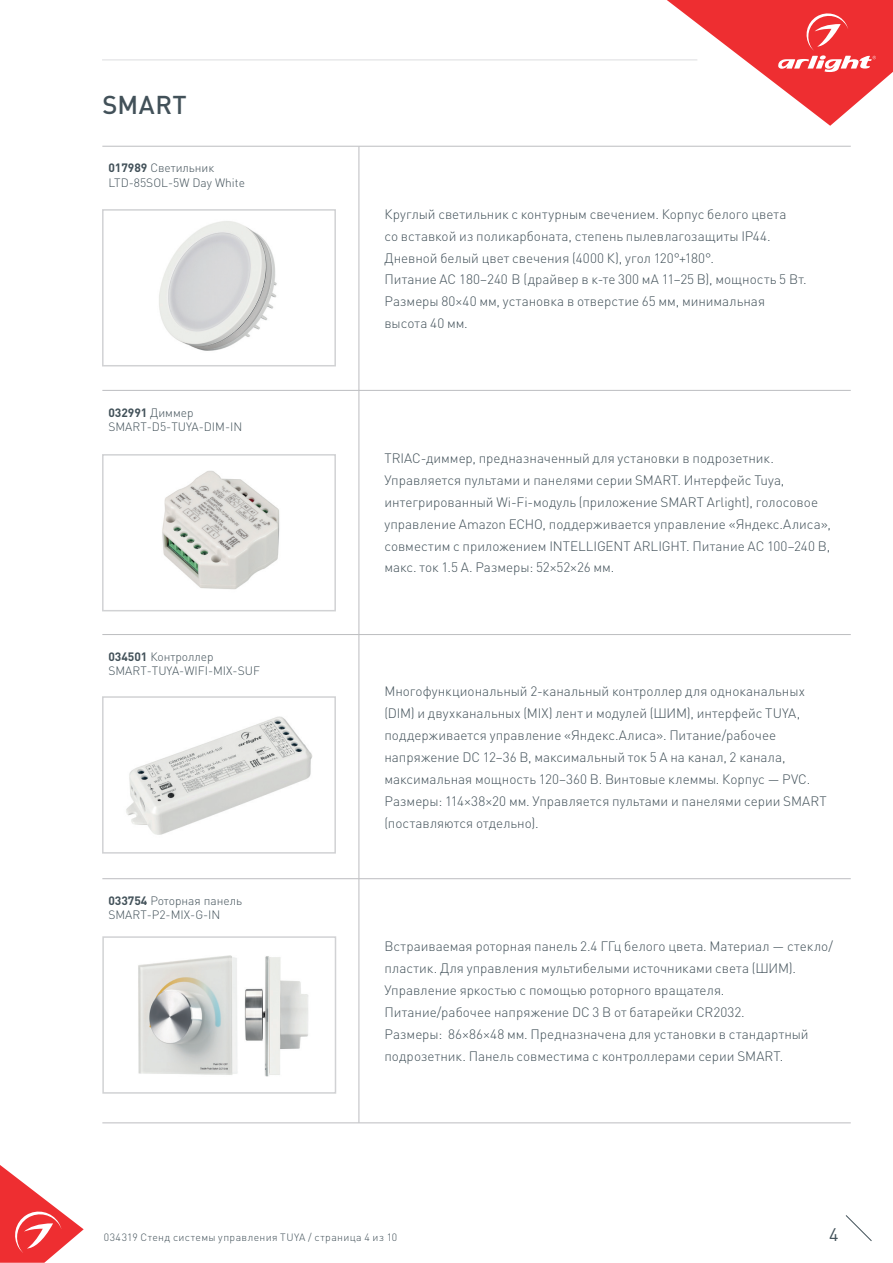
<style>
.page{position:relative;width:893px;height:1263px;background:#fff}
.page>*{position:absolute;margin:0;border:0;box-sizing:border-box;transform-origin:0 0}
.t1{font:500 25.5px "DIN Pro";letter-spacing:.02em;color:#425159}
.t2{font:18px "DIN Pro";color:#425159}
.t3{font:300 13.5px/21.9px "DIN Pro";color:#425159}
.t4{font:300 12px/14.4px "DIN Pro";color:#425159}
.t5{font:300 10.5px "DIN Pro";letter-spacing:.04em;color:#425159}
.s1{font-weight:700}
</style>
<div class="page">
<svg style="left:0;top:1165px;width:84px;height:98px"></svg>
<svg style="left:845px;top:1215px;width:27px;height:26px"></svg>
<svg style="left:667px;top:0;width:226px;height:126px"></svg>
<hr style="left:102px;top:60px;width:595px;height:1px;background:#dcdddf">
<hr style="left:102px;top:146px;width:257px;height:1px;background:#bcbdc0">
<hr style="left:359px;top:146px;width:492px;height:1px;background:#bcbdc0">
<hr style="left:359px;top:146px;width:1px;height:244px;background:#bcbdc0">
<hr style="left:102px;top:390px;width:257px;height:1px;background:#bcbdc0">
<hr style="left:359px;top:390px;width:492px;height:1px;background:#bcbdc0">
<hr style="left:359px;top:391px;width:1px;height:243px;background:#bcbdc0">
<hr style="left:102px;top:634px;width:257px;height:1px;background:#bcbdc0">
<hr style="left:359px;top:634px;width:492px;height:1px;background:#bcbdc0">
<hr style="left:359px;top:635px;width:1px;height:243px;background:#bcbdc0">
<hr style="left:102px;top:878px;width:257px;height:1px;background:#bcbdc0">
<hr style="left:359px;top:878px;width:492px;height:1px;background:#bcbdc0">
<hr style="left:359px;top:879px;width:1px;height:244px;background:#bcbdc0">
<hr style="left:102px;top:1122px;width:257px;height:1px;background:#bcbdc0">
<hr style="left:359px;top:1122px;width:492px;height:1px;background:#bcbdc0">
<img style="left:159px;top:221px;width:118px;height:130px">
<div style="left:102px;top:209px;width:234px;height:157px;border:2px solid #d1d2d4"></div>
<img style="left:162px;top:470px;width:118px;height:120px">
<div style="left:102px;top:454px;width:234px;height:157px;border:2px solid #d1d2d4"></div>
<img style="left:126px;top:716px;width:187px;height:119px">
<div style="left:102px;top:696px;width:234px;height:158px;border:2px solid #d1d2d4"></div>
<img style="left:138px;top:955px;width:170px;height:122px">
<div style="left:102px;top:936px;width:234px;height:158px;border:2px solid #d1d2d4"></div>
<h1 class="t1" style="left:102px;top:87px;width:86px">SMART</h1>
<p class="t4" style="left:108px;top:160px;width:138px"><span class="s1">017989</span> Светильник<br>LTD-85SOL-5W Day White</p>
<p class="t4" style="left:108px;top:404px;width:135px"><span class="s1">032991</span> Диммер<br>SMART-D5-TUYA-DIM-IN</p>
<p class="t4" style="left:108px;top:649px;width:153px"><span class="s1">034501</span> Контроллер<br>SMART-TUYA-WIFI-MIX-SUF</p>
<p class="t4" style="left:108px;top:893px;width:135px"><span class="s1">033754</span> Роторная панель<br>SMART-P2-MIX-G-IN</p>
<p class="t3" style="left:384px;top:202px;width:424px">Круглый светильник с контурным свечением. Корпус белого цвета<br>со вставкой из поликарбоната, степень пылевлагозащиты IP44.<br>Дневной белый цвет свечения (4000 К), угол 120°+180°.<br>Питание AC 180–240 В (драйвер в к-те 300 мA 11–25 В), мощность 5 Вт.<br>Размеры 80×40 мм, установка в отверстие 65 мм, минимальная высота 40 мм.</p>
<p class="t3" style="left:384px;top:446px;width:448px">TRIAC-диммер, предназначенный для установки в подрозетник.<br>Управляется пультами и панелями серии SMART. Интерфейс Tuya, интегрированный Wi-Fi-модуль (приложение SMART Arlight), голосовое управление Amazon ECHO, поддерживается управление «Яндекс.Алиса», совместим с приложением INTELLIGENT ARLIGHT. Питание AC 100–240 В, макс. ток 1.5 А. Размеры: 52×52×26 мм.</p>
<p class="t3" style="left:384px;top:680px;width:444px">Многофункциональный 2-канальный контроллер для одноканальных (DIM) и двухканальных (MIX) лент и модулей (ШИМ), интерфейс TUYA, поддерживается управление «Яндекс.Алиса». Питание/рабочее напряжение DC 12–36 В, максимальный ток 5 A на канал, 2 канала, максимальная мощность 120–360 В. Винтовые клеммы. Корпус — PVC.<br>Размеры: 114×38×20 мм. Управляется пультами и панелями серии SMART (поставляются отдельно).</p>
<p class="t3" style="left:384px;top:935px;width:450px">Встраиваемая роторная панель 2.4 ГГц белого цвета. Материал — стекло/ пластик. Для управления мультибелыми источниками света (ШИМ).<br>Управление яркостью с помощью роторного вращателя.<br>Питание/рабочее напряжение DC 3 В от батарейки CR2032.<br>Размеры: 86×86×48 мм. Предназначена для установки в стандартный подрозетник. Панель совместима с контроллерами серии SMART.</p>
<p class="t5" style="left:104px;top:1230px;width:295px">034319 Стенд cистемы управления TUYA / страница 4 из 10</p>
<h2 class="t2" style="left:829px;top:1222px;width:11px">4</h2>
</div>
